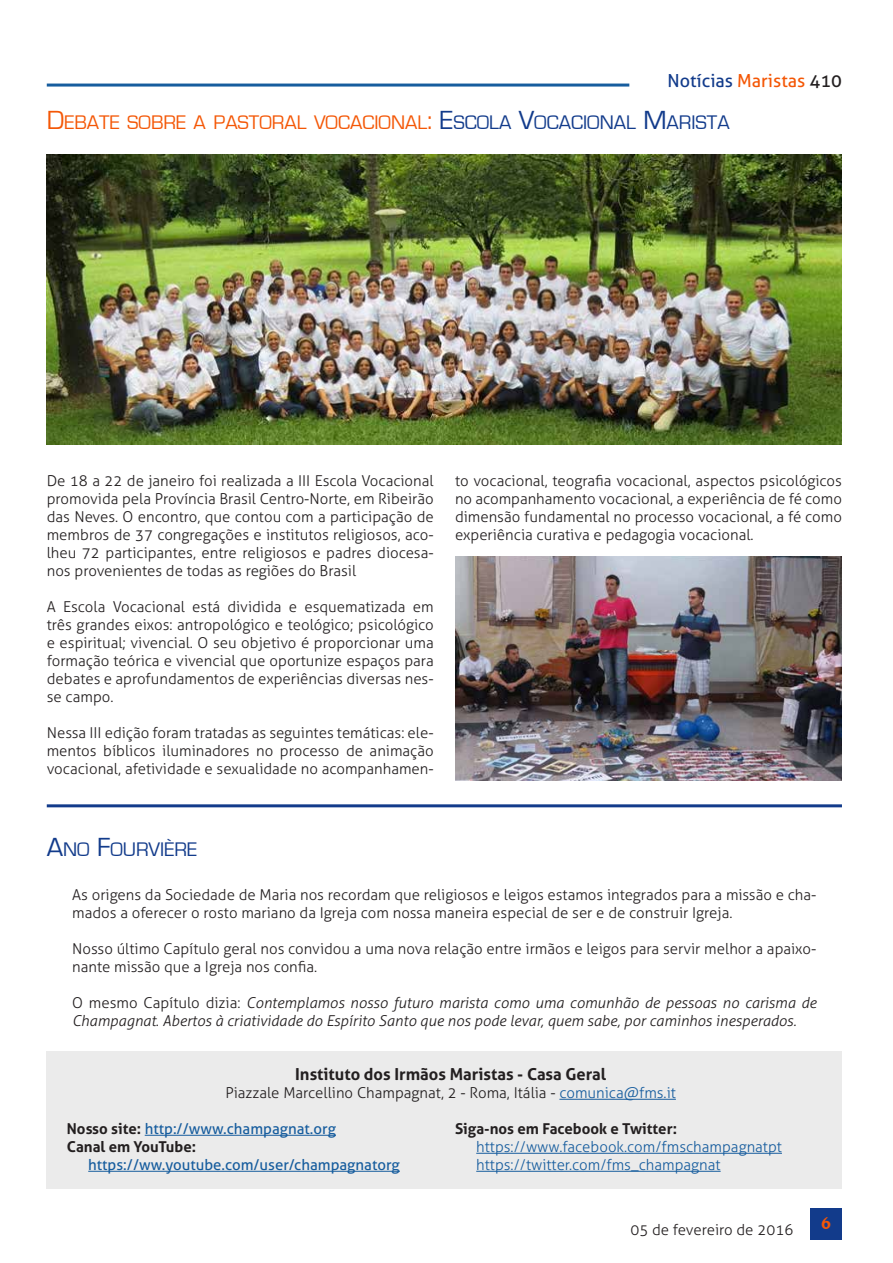
<style>
.page{position:relative;width:893px;height:1263px;background:#fff}
.page>*{position:absolute;margin:0;border:0;box-sizing:border-box;transform-origin:0 0}
.Titolo{font:20.25px "Eurostile";color:#f45706}
.Titolo-2{font:20.25px "Eurostile";color:#123b8b}
.t1{font:18px "Aller";color:#123b8b}
.t2{font:700 18px "Novarese IT Cby BT";color:#f45706}
.Testo_sinEspacio{font:700 16.5px "Aller";color:#231f20}
.Testo_sinEspacio-2{font:300 15px/18px "Aller";color:#231f20;text-align:justify}
.Testo_sinEspacio-3{font:italic 300 15px/18px "Aller";color:#231f20}
.Testo_sinEspacio-4{font:15px "Aller";color:#175d9e}
.Testo_sinEspacio-5{font:300 15px "Aller";color:#175d9e}
.Testo_sinEspacio-6{font:700 15px "Aller";color:#231f20}
.s1{color:#f45706}
.s2{color:#231f20}
.s3{font-size:27px}
.s4{font-size:27px;color:#123b8b}
.s5{color:#123b8b}
.s6{font-style:normal}
.s7{color:#175d9e}
.s8{font-weight:700;color:#231f20}
</style>
<div class="page">
<hr style="left:47px;top:84px;width:582px;height:3px;background:#175d9e">
<div style="left:810px;top:1208px;width:32px;height:31px;background:#123b8b"></div>
<div style="left:47px;top:1051px;width:795px;height:138px;background:#ebebeb"></div>
<hr style="left:559px;top:1099px;width:117px;height:1px;background:#175d9e">
<hr style="left:145px;top:1135px;width:191px;height:1px;background:#175d9e">
<hr style="left:88px;top:1171px;width:312px;height:1px;background:#175d9e">
<hr style="left:476px;top:1153px;width:306px;height:1px;background:#175d9e">
<hr style="left:476px;top:1171px;width:245px;height:1px;background:#175d9e">
<img style="left:47px;top:154px;width:795px;height:290px">
<img style="left:455px;top:556px;width:387px;height:224px">
<hr style="left:47px;top:804px;width:795px;height:3px;background:#123b8b">
<p class="t1" style="left:667px;top:69px;width:176px">Notícias <span class="s1">Maristas</span> <span class="s2">410</span></p>
<p class="Titolo" style="left:47px;top:111px;width:684px"><span class="s3">D</span>EBATE SOBRE A PASTORAL VOCACIONAL<span class="s3">:</span> <span class="s4">E</span><span class="s5">SCOLA</span> <span class="s4">V</span><span class="s5">OCACIONAL</span> <span class="s4">M</span><span class="s5">ARISTA</span></p>
<p class="Testo_sinEspacio-2" style="left:47px;top:472px;width:388px">De 18 a 22 de janeiro foi realizada a III Escola Vocacional promovida pela Província Brasil Centro-Norte, em Ribeirão das Neves. O encontro, que contou com a participação de membros de 37 congregações e institutos religiosos, aco&shy;lheu 72 participantes, entre religiosos e padres diocesa&shy;nos provenientes de todas as regiões do Brasil</p>
<p class="Testo_sinEspacio-2" style="left:47px;top:598px;width:388px">A Escola Vocacional está dividida e esquematizada em três grandes eixos: antropológico e teológico; psicológico e espiritual; vivencial. O seu objetivo é proporcionar uma formação teórica e vivencial que oportunize espaços para debates e aprofundamentos de experiências diversas nes&shy;se campo.</p>
<p class="Testo_sinEspacio-2" style="left:47px;top:724px;width:388px">Nessa III edição foram tratadas as seguintes temáticas: ele&shy;mentos bíblicos iluminadores no processo de animação vocacional, afetividade e sexualidade no acompanhamen-</p>
<p class="Testo_sinEspacio-2" style="left:455px;top:472px;width:388px">to vocacional, teografia vocacional, aspectos psicológicos no acompanhamento vocacional, a experiência de fé como dimensão fundamental no processo vocacional, a fé como experiência curativa e pedagogia vocacional.</p>
<p class="Titolo-2" style="left:47px;top:838px;width:150px"><span class="s3">A</span>NO <span class="s3">F</span>OURVIÈRE</p>
<p class="Testo_sinEspacio-2" style="left:72px;top:886px;width:746px">As origens da Sociedade de Maria nos recordam que religiosos e leigos estamos integrados para a missão e cha&shy;mados a oferecer o rosto mariano da Igreja com nossa maneira especial de ser e de construir Igreja.</p>
<p class="Testo_sinEspacio-2" style="left:72px;top:940px;width:746px">Nosso último Capítulo geral nos convidou a uma nova relação entre irmãos e leigos para servir melhor a apaixo&shy;nante missão que a Igreja nos confia.</p>
<p class="Testo_sinEspacio-3" style="left:72px;top:994px;width:746px"><span class="s6">O mesmo Capítulo dizia:</span> Contemplamos nosso futuro marista como uma comunhão de pessoas no carisma de<br>Champagnat. Abertos à criatividade do Espírito Santo que nos pode levar, quem sabe, por caminhos inesperados.</p>
<p class="Testo_sinEspacio" style="left:295px;top:1064px;width:312px">Instituto dos Irmãos Maristas - Casa Geral</p>
<p class="Testo_sinEspacio-2" style="left:226px;top:1084px;width:452px">Piazzale Marcellino Champagnat, 2 - Roma, Itália - <span class="s7">comunica@fms.it</span></p>
<p class="Testo_sinEspacio-4" style="left:67px;top:1120px;width:270px"><span class="s8">Nosso site:</span> http://www.champagnat.org</p>
<p class="Testo_sinEspacio-6" style="left:67px;top:1137px;width:131px">Canal em YouTube:</p>
<p class="Testo_sinEspacio-4" style="left:88px;top:1156px;width:313px">https://ww.youtube.com/user/champagnatorg</p>
<p class="Testo_sinEspacio-6" style="left:455px;top:1119px;width:224px">Siga-nos em Facebook e Twitter:</p>
<p class="Testo_sinEspacio-5" style="left:476px;top:1138px;width:307px">https://www.facebook.com/fmschampagnatpt</p>
<p class="Testo_sinEspacio-5" style="left:476px;top:1156px;width:246px">https://twitter.com/fms_champagnat</p>
<p class="Testo_sinEspacio-2" style="left:630px;top:1220px;width:164px">05 de fevereiro de 2016</p>
<p class="t2" style="left:821px;top:1212px;width:12px">6</p>
</div>
